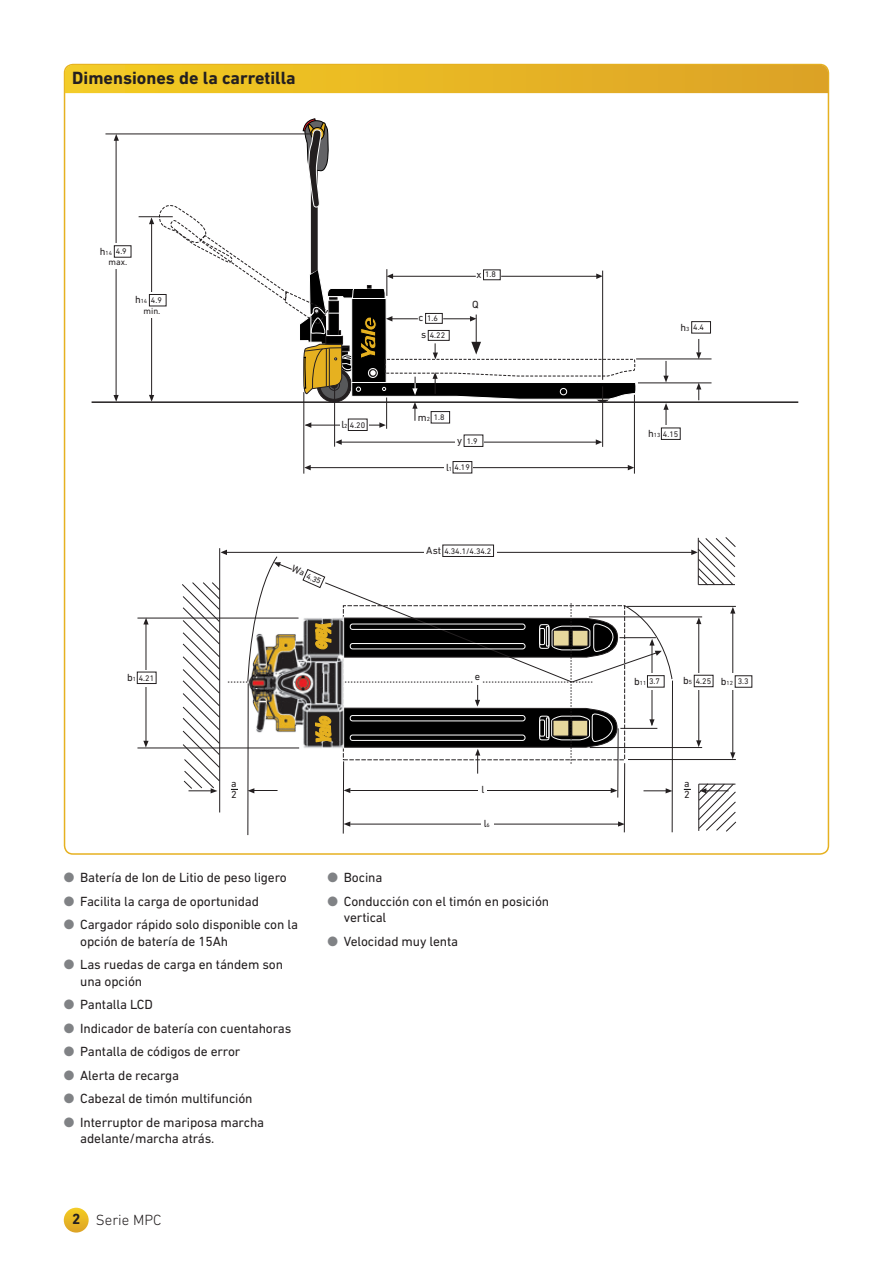
<style>
.page{position:relative;width:893px;height:1263px;background:#fff}
.page>*{position:absolute;margin:0;border:0;box-sizing:border-box;transform-origin:0 0}
.t1{font:700 18px "DIN Next LT Pro";color:#231f20}
.t2{font:300 15px "DIN Next LT Pro";color:#231f20}
.t3{font:700 15px "DIN Next LT Pro";color:#231f20}
.t4{font:13.5px/16.5px "DIN Next LT Pro";letter-spacing:-.01em;color:#231f20}
.t5{font:10.5px "DIN Next LT Pro";color:#231f20}
.t6{font:9px "DIN Next LT Pro";color:#231f20}
.t7{font:8.25px "DIN Next LT Pro";color:#231f20}
.t8{font:6px "DIN Next LT Pro";color:#231f20}
.s1{font-size:10.5px}
.s2{font-size:6px}
.s3{color:#808285}
</style>
<div class="page">
<hr style="left:92px;top:401px;width:706px;height:2px;background:#231f20">
<hr style="left:602px;top:386px;width:1px;height:61px;background:#231f20">
<hr style="left:638px;top:382px;width:73px;height:1px;background:#231f20">
<hr style="left:634px;top:395px;width:1px;height:79px;background:#231f20">
<hr style="left:303px;top:392px;width:1px;height:82px;background:#231f20">
<hr style="left:334px;top:388px;width:1px;height:59px;background:#231f20">
<hr style="left:386px;top:397px;width:1px;height:32px;background:#231f20">
<svg style="left:663px;top:403px;width:6px;height:22px"></svg>
<svg style="left:663px;top:361px;width:6px;height:21px"></svg>
<hr style="left:116px;top:138px;width:1px;height:257px;background:#231f20">
<hr style="left:105px;top:134px;width:209px;height:1px;background:#231f20">
<hr style="left:340px;top:442px;width:258px;height:1px;background:#231f20">
<svg style="left:335px;top:439px;width:7px;height:6px"></svg>
<svg style="left:596px;top:439px;width:6px;height:6px"></svg>
<hr style="left:309px;top:467px;width:319px;height:1px;background:#231f20">
<svg style="left:304px;top:465px;width:7px;height:5px"></svg>
<svg style="left:628px;top:465px;width:6px;height:5px"></svg>
<hr style="left:672px;top:681px;width:1px;height:151px;background:#231f20">
<svg style="left:114px;top:395px;width:5px;height:7px"></svg>
<svg style="left:114px;top:134px;width:5px;height:7px"></svg>
<hr style="left:247px;top:683px;width:2px;height:152px;background:#231f20">
<hr style="left:343px;top:761px;width:1px;height:72px;background:#231f20">
<hr style="left:617px;top:728px;width:1px;height:69px;background:#231f20">
<hr style="left:350px;top:824px;width:270px;height:1px;background:#231f20">
<svg style="left:344px;top:821px;width:6px;height:6px"></svg>
<svg style="left:618px;top:821px;width:6px;height:5px"></svg>
<hr style="left:624px;top:763px;width:1px;height:69px;background:#231f20">
<hr style="left:590px;top:747px;width:112px;height:1px;background:#231f20">
<hr style="left:589px;top:616px;width:113px;height:1px;background:#231f20">
<hr style="left:698px;top:620px;width:1px;height:124px;background:#231f20">
<hr style="left:628px;top:759px;width:108px;height:1px;background:#231f20">
<hr style="left:627px;top:606px;width:109px;height:1px;background:#231f20">
<hr style="left:732px;top:609px;width:1px;height:147px;background:#231f20">
<svg style="left:696px;top:740px;width:5px;height:7px"></svg>
<svg style="left:730px;top:752px;width:5px;height:7px"></svg>
<svg style="left:696px;top:617px;width:5px;height:7px"></svg>
<svg style="left:730px;top:607px;width:5px;height:7px"></svg>
<hr style="left:219px;top:548px;width:1px;height:264px;background:#231f20">
<hr style="left:137px;top:618px;width:162px;height:1px;background:#231f20">
<hr style="left:146px;top:621px;width:1px;height:123px;background:#231f20">
<hr style="left:137px;top:748px;width:162px;height:1px;background:#231f20">
<svg style="left:143px;top:618px;width:6px;height:6px"></svg>
<svg style="left:143px;top:741px;width:6px;height:6px"></svg>
<hr style="left:223px;top:552px;width:473px;height:1px;background:#231f20">
<svg style="left:691px;top:537px;width:45px;height:49px"></svg>
<hr style="left:139px;top:216px;width:34px;height:1px;background:#231f20">
<hr style="left:636px;top:359px;width:75px;height:1px;background:#231f20">
<svg style="left:696px;top:383px;width:5px;height:17px"></svg>
<svg style="left:696px;top:339px;width:5px;height:20px"></svg>
<svg style="left:698px;top:783px;width:39px;height:49px"></svg>
<svg style="left:65px;top:65px;width:763px;height:28px;background:#e7b624"></svg>
<div style="left:64px;top:1208px;width:25px;height:24px;background:linear-gradient(to bottom,#f4cc20,#dea729);border-radius:12px"></div>
<div style="left:444px;top:459px;width:29px;height:17px;background:#fff"></div>
<div style="left:453px;top:461px;width:19px;height:12px;border:1px solid #231f20"></div>
<svg style="left:149px;top:118px;width:488px;height:310px"></svg>
<svg style="left:104px;top:243px;width:31px;height:26px"></svg>
<div style="left:139px;top:292px;width:32px;height:26px;background:#fff"></div>
<div style="left:149px;top:294px;width:17px;height:12px;border:1px solid #231f20"></div>
<div style="left:455px;top:433px;width:29px;height:16px;background:#fff"></div>
<div style="left:464px;top:435px;width:19px;height:12px;border:1px solid #231f20"></div>
<div style="left:340px;top:417px;width:28px;height:16px;background:#fff"></div>
<div style="left:348px;top:419px;width:19px;height:12px;border:1px solid #231f20"></div>
<div style="left:661px;top:428px;width:19px;height:12px;border:1px solid #231f20"></div>
<div style="left:691px;top:321px;width:20px;height:12px;border:1px solid #231f20"></div>
<svg style="left:476px;top:268px;width:25px;height:15px"></svg>
<div style="left:483px;top:270px;width:17px;height:10px;border:1px solid #231f20"></div>
<div style="left:457px;top:298px;width:32px;height:13px;background:#fff"></div>
<div style="left:418px;top:311px;width:25px;height:15px;background:#fff"></div>
<div style="left:425px;top:313px;width:17px;height:10px;border:1px solid #231f20"></div>
<div style="left:129px;top:670px;width:28px;height:16px;background:#fff"></div>
<div style="left:137px;top:672px;width:19px;height:12px;border:1px solid #231f20"></div>
<svg style="left:425px;top:543px;width:72px;height:16px"></svg>
<svg style="left:693px;top:673px;width:21px;height:16px"></svg>
<div style="left:694px;top:675px;width:19px;height:12px;border:1px solid #231f20"></div>
<svg style="left:732px;top:673px;width:21px;height:17px"></svg>
<div style="left:481px;top:816px;width:13px;height:16px;background:#fff"></div>
<svg style="left:181px;top:550px;width:492px;height:243px"></svg>
<p class="t1" style="left:72px;top:68px;width:225px">Dimensiones de la carretilla</p>
<p class="t8" style="left:100px;top:249px;width:14px"><span class="s1">h</span>14</p>
<p class="t7" style="left:116px;top:247px;width:12px">4.9</p>
<p class="t6" style="left:108px;top:257px;width:20px">max.</p>
<p class="t8" style="left:135px;top:298px;width:14px"><span class="s1">h</span>14</p>
<p class="t7" style="left:151px;top:295px;width:12px">4.9</p>
<p class="t6" style="left:144px;top:305px;width:18px">min.</p>
<p class="t5" style="left:341px;top:418px;width:8px">l<span class="s2">2</span></p>
<p class="t7" style="left:350px;top:420px;width:17px">4.20</p>
<p class="t7" style="left:309px;top:571px;width:17px;rotate:24deg">4.35</p>
<p class="t5" style="left:419px;top:312px;width:6px">c</p>
<p class="t7" style="left:427px;top:313px;width:12px">1.6</p>
<p class="t5" style="left:421px;top:329px;width:7px">s</p>
<p class="t7" style="left:430px;top:330px;width:17px">4.22</p>
<p class="t5" style="left:477px;top:268px;width:7px">x</p>
<p class="t7" style="left:485px;top:270px;width:12px">1.8</p>
<p class="t5" style="left:472px;top:298px;width:8px">Q</p>
<p class="t5" style="left:418px;top:411px;width:14px">m<span class="s2">2</span></p>
<p class="t7" style="left:434px;top:413px;width:12px">1.8</p>
<p class="t5" style="left:457px;top:434px;width:7px">y</p>
<p class="t7" style="left:467px;top:436px;width:12px">1.9</p>
<p class="t5" style="left:446px;top:461px;width:8px">l<span class="s2">1</span></p>
<p class="t7" style="left:455px;top:463px;width:17px">4.19</p>
<p class="t5" style="left:426px;top:544px;width:16px">Ast</p>
<p class="t7" style="left:444px;top:546px;width:49px">4.34.1/4.34.2</p>
<p class="t5" style="left:127px;top:671px;width:10px">b<span class="s2">1</span></p>
<p class="t7" style="left:139px;top:673px;width:17px">4.21</p>
<p class="t5" style="left:255px;top:685px;width:7px">e</p>
<p class="t5" style="left:475px;top:670px;width:7px">e</p>
<p class="t5" style="left:231px;top:778px;width:7px">a</p>
<p class="t5" style="left:231px;top:788px;width:7px">2</p>
<p class="t4" style="left:64px;top:869px;width:225px"><span class="s3">●</span> Batería de Ion de Litio de peso ligero</p>
<p class="t4" style="left:64px;top:892px;width:197px"><span class="s3">●</span> Facilita la carga de oportunidad</p>
<p class="t4" style="left:80px;top:916px;width:219px;text-indent:-16px"><span class="s3">●</span> Cargador rápido solo disponible con la opción de batería de 15Ah</p>
<p class="t4" style="left:80px;top:956px;width:204px;text-indent:-16px"><span class="s3">●</span> Las ruedas de carga en tándem son una opción</p>
<p class="t4" style="left:64px;top:996px;width:90px"><span class="s3">●</span> Pantalla LCD</p>
<p class="t4" style="left:64px;top:1019px;width:229px"><span class="s3">●</span> Indicador de batería con cuentahoras</p>
<p class="t4" style="left:64px;top:1043px;width:178px"><span class="s3">●</span> Pantalla de códigos de error</p>
<p class="t4" style="left:64px;top:1067px;width:117px"><span class="s3">●</span> Alerta de recarga</p>
<p class="t4" style="left:64px;top:1090px;width:190px"><span class="s3">●</span> Cabezal de timón multifunción</p>
<p class="t4" style="left:80px;top:1114px;width:185px;text-indent:-16px"><span class="s3">●</span> Interruptor de mariposa marcha adelante/marcha atrás.</p>
<p class="t3" style="left:72px;top:1210px;width:10px">2</p>
<p class="t2" style="left:96px;top:1211px;width:67px">Serie MPC</p>
<p class="t5" style="left:482px;top:783px;width:4px">l</p>
<p class="t5" style="left:484px;top:817px;width:8px">l<span class="s2">6</span></p>
<p class="t4" style="left:327px;top:869px;width:57px"><span class="s3">●</span> Bocina</p>
<p class="t4" style="left:344px;top:892px;width:207px;text-indent:-16px"><span class="s3">●</span> Conducción con el timón en posición vertical</p>
<p class="t4" style="left:327px;top:932px;width:132px"><span class="s3">●</span> Velocidad muy lenta</p>
<p class="t5" style="left:680px;top:321px;width:10px">h<span class="s2">3</span></p>
<p class="t7" style="left:693px;top:323px;width:12px">4.4</p>
<p class="t8" style="left:648px;top:431px;width:14px"><span class="s1">h</span>13</p>
<p class="t7" style="left:663px;top:429px;width:17px">4.15</p>
<p class="t8" style="left:634px;top:679px;width:14px"><span class="s1">b</span>11</p>
<p class="t7" style="left:649px;top:677px;width:12px">3.7</p>
<p class="t5" style="left:683px;top:675px;width:10px">b<span class="s2">5</span></p>
<p class="t7" style="left:696px;top:676px;width:17px">4.25</p>
<p class="t8" style="left:721px;top:679px;width:14px"><span class="s1">b</span>12</p>
<p class="t7" style="left:738px;top:677px;width:12px">3.3</p>
<p class="t5" style="left:684px;top:778px;width:7px">a</p>
<p class="t5" style="left:684px;top:788px;width:7px">2</p>
</div>
